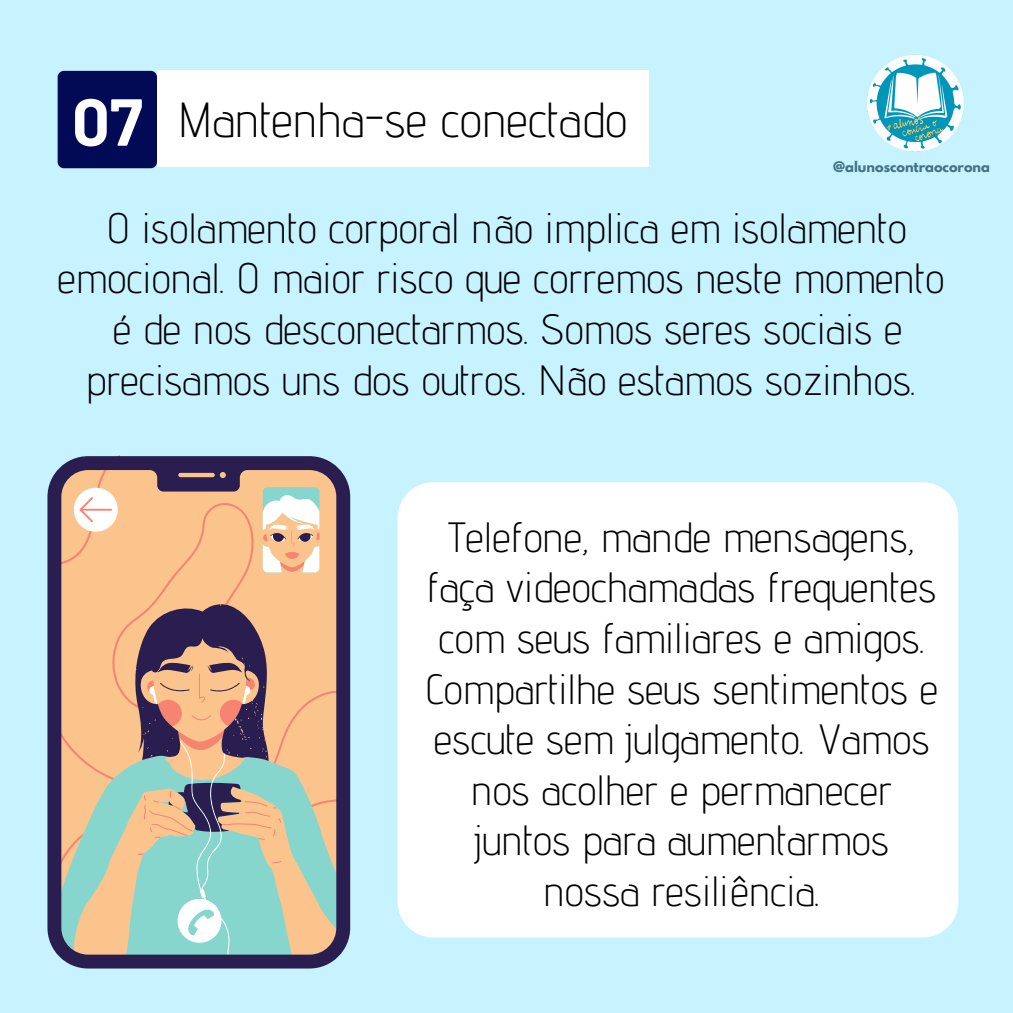
<style>
.page{position:relative;width:1013px;height:1013px;background:#fff}
.page>*{position:absolute;margin:0;border:0;box-sizing:border-box;transform-origin:0 0}
.t1{font:300 49.25px "Advent Pro";color:#000}
.t2{font:300 42.25px/50.6px "Advent Pro";color:#000;text-align:center}
.t3{font:700 13px "League Spartan";color:#467384}
.s1{font-family:"Barlow";font-weight:700;font-size:66.38px;color:#fff}
</style>
<div class="page">
<div style="left:0;top:0;width:1012px;height:1012px;background:#c6f3ff"></div>
<div style="left:157px;top:71px;width:492px;height:96px;background:#fff"></div>
<div style="left:58px;top:71px;width:99px;height:97px;background:#020a56;border-radius:6px"></div>
<svg style="left:47px;top:456px;width:303px;height:512px;background:#b5a390"></svg>
<div style="left:397px;top:482px;width:561px;height:455px;background:#fff;border-radius:35px"></div>
<img style="left:867px;top:54px;width:97px;height:98px">
<p class="t1" style="left:72px;top:89px;width:556px"><span class="s1">07</span> Mantenha-se conectado</p>
<p class="t3" style="left:833px;top:160px;width:158px">@alunoscontraocorona</p>
<p class="t2" style="left:58px;top:202px;width:888px">O isolamento corporal não implica em isolamento emocional. O maior risco que corremos neste momento é de nos desconectarmos. Somos seres sociais e precisamos uns dos outros. Não estamos sozinhos.</p>
<p class="t2" style="left:425px;top:511px;width:514px">Telefone, mande mensagens, faça videochamadas frequentes com seus familiares e amigos.<br>Compartilhe seus sentimentos e escute sem julgamento. Vamos nos acolher e permanecer juntos para aumentarmos nossa resiliência.</p>
</div>
